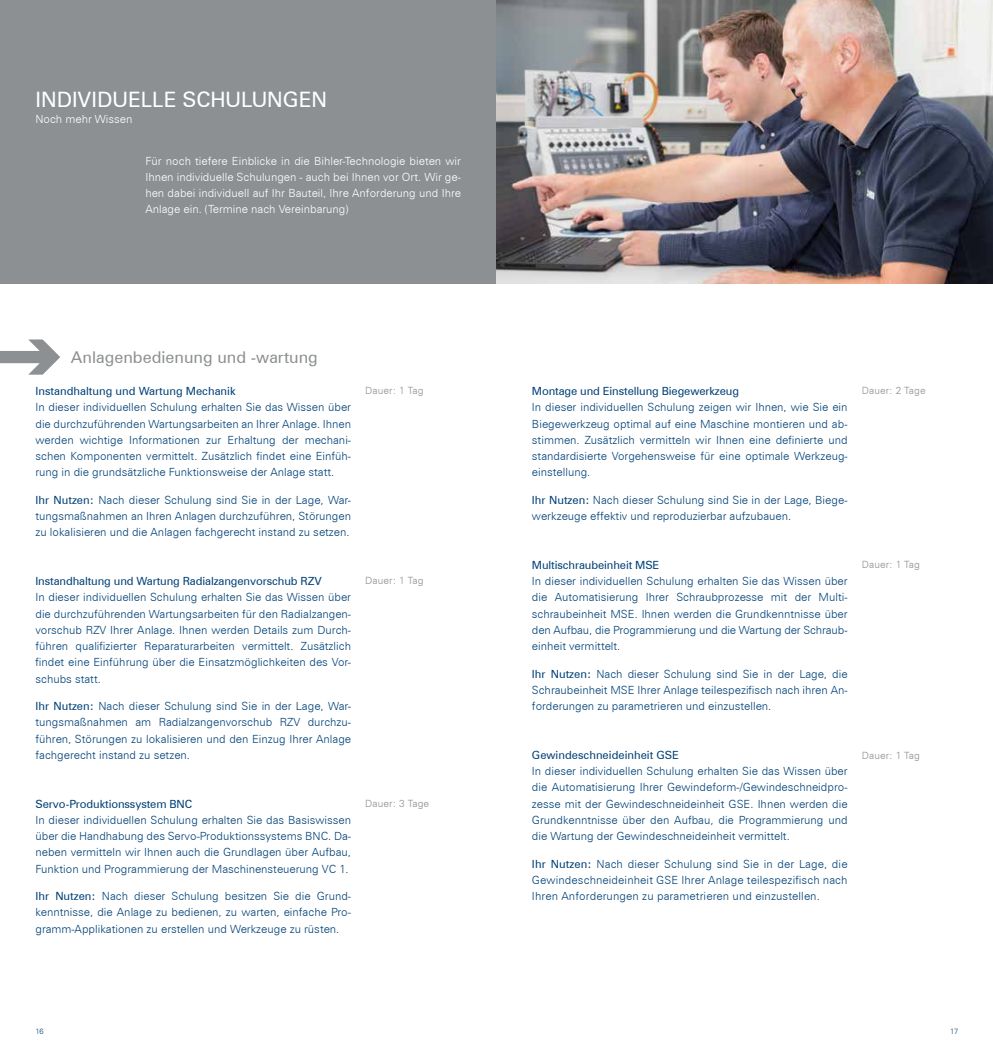
<style>
.page{position:relative;width:993px;height:1053px;background:#fff}
.page>*{position:absolute;margin:0;border:0;box-sizing:border-box;transform-origin:0 0}
.t1{font:21.25px "Zurich BT";color:#fff}
.t2{font:16.25px "Zurich BT";color:#8d9092}
.t3{font:300 11.25px/16.2px "Zurich BT";color:#004177;text-align:justify}
.t4{font:300 11.25px/16.2px "Zurich BT";color:#fff;text-align:justify}
.t5{font:11.25px "Zurich BT";letter-spacing:-.01em;color:#004177}
.t6{font:300 10px "Zurich BT";letter-spacing:.01em;color:#8d9092}
.t7{font:300 7.5px "Zurich BT";color:#004177}
.s1{font-weight:400}
</style>
<div class="page">
<div style="left:0;top:0;width:992px;height:283px;background:#8d9092"></div>
<svg style="left:0;top:339px;width:60px;height:35px"></svg>
<img style="left:496px;top:0;width:496px;height:283px">
<h1 class="t1" style="left:35px;top:86px;width:293px">INDIVIDUELLE SCHULUNGEN</h1>
<p class="t4" style="left:35px;top:111px;width:99px">Noch mehr Wissen</p>
<p class="t4" style="left:145px;top:152px;width:317px">Für noch tiefere Einblicke in die Bihler-Technologie bieten wir Ihnen individuelle Schulungen - auch bei Ihnen vor Ort. Wir ge&shy;hen dabei individuell auf Ihr Bauteil, Ihre Anforderung und Ihre Anlage ein. (Termine nach Vereinbarung)</p>
<h2 class="t2" style="left:71px;top:347px;width:248px">Anlagenbedienung und -wartung</h2>
<p class="t5" style="left:35px;top:384px;width:202px">Instandhaltung und Wartung Mechanik</p>
<p class="t3" style="left:35px;top:399px;width:317px">In dieser individuellen Schulung erhalten Sie das Wissen über die durchzuführenden Wartungsarbeiten an Ihrer Anlage. Ihnen werden wichtige Informationen zur Erhaltung der mechani&shy;schen Komponenten vermittelt. Zusätzlich findet eine Einfüh&shy;rung in die grundsätzliche Funktionsweise der Anlage statt.</p>
<p class="t3" style="left:35px;top:491px;width:317px"><span class="s1">Ihr Nutzen:</span> Nach dieser Schulung sind Sie in der Lage, War&shy;tungsmaßnahmen an Ihren Anlagen durchzuführen, Störungen zu lokalisieren und die Anlagen fachgerecht instand zu setzen.</p>
<p class="t5" style="left:35px;top:574px;width:288px">Instandhaltung und Wartung Radialzangenvorschub RZV</p>
<p class="t3" style="left:35px;top:589px;width:317px">In dieser individuellen Schulung erhalten Sie das Wissen über die durchzuführenden Wartungsarbeiten für den Radialzangen&shy;vorschub RZV Ihrer Anlage. Ihnen werden Details zum Durch&shy;führen qualifizierter Reparaturarbeiten vermittelt. Zusätzlich findet eine Einführung über die Einsatzmöglichkeiten des Vor&shy;schubs statt.</p>
<p class="t3" style="left:35px;top:697px;width:317px"><span class="s1">Ihr Nutzen:</span> Nach dieser Schulung sind Sie in der Lage, War&shy;tungsmaßnahmen am Radialzangenvorschub RZV durchzu&shy;führen, Störungen zu lokalisieren und den Einzug Ihrer Anlage fachgerecht instand zu setzen.</p>
<p class="t5" style="left:35px;top:796px;width:158px">Servo-Produktionssystem BNC</p>
<p class="t3" style="left:35px;top:811px;width:317px">In dieser individuellen Schulung erhalten Sie das Basiswissen über die Handhabung des Servo-Produktionssystems BNC. Da&shy;neben vermitteln wir Ihnen auch die Grundlagen über Aufbau, Funktion und Programmierung der Maschinensteuerung VC 1.</p>
<p class="t3" style="left:35px;top:887px;width:317px"><span class="s1">Ihr Nutzen:</span> Nach dieser Schulung besitzen Sie die Grund&shy;kenntnisse, die Anlage zu bedienen, zu warten, einfache Pro&shy;gramm-Applikationen zu erstellen und Werkzeuge zu rüsten.</p>
<p class="t6" style="left:365px;top:384px;width:60px">Dauer: 1 Tag</p>
<p class="t6" style="left:365px;top:574px;width:60px">Dauer: 1 Tag</p>
<p class="t6" style="left:365px;top:797px;width:65px">Dauer: 3 Tage</p>
<p class="t5" style="left:531px;top:384px;width:208px">Montage und Einstellung Biegewerkzeug</p>
<p class="t3" style="left:531px;top:399px;width:317px">In dieser individuellen Schulung zeigen wir Ihnen, wie Sie ein Biegewerkzeug optimal auf eine Maschine montieren und ab&shy;stimmen. Zusätzlich vermitteln wir Ihnen eine definierte und standardisierte Vorgehensweise für eine optimale Werkzeug&shy;einstellung.</p>
<p class="t3" style="left:531px;top:491px;width:317px"><span class="s1">Ihr Nutzen:</span> Nach dieser Schulung sind Sie in der Lage, Biege&shy;werkzeuge effektiv und reproduzierbar aufzubauen.</p>
<p class="t5" style="left:531px;top:558px;width:129px">Multischraubeinheit MSE</p>
<p class="t3" style="left:531px;top:573px;width:317px">In dieser individuellen Schulung erhalten Sie das Wissen über die Automatisierung Ihrer Schraubprozesse mit der Multi&shy;schraubeinheit MSE. Ihnen werden die Grundkenntnisse über den Aufbau, die Programmierung und die Wartung der Schraub&shy;einheit vermittelt.</p>
<p class="t3" style="left:531px;top:665px;width:317px"><span class="s1">Ihr Nutzen:</span> Nach dieser Schulung sind Sie in der Lage, die Schraubeinheit MSE Ihrer Anlage teilespezifisch nach ihren An&shy;forderungen zu parametrieren und einzustellen.</p>
<p class="t5" style="left:531px;top:748px;width:148px">Gewindeschneideinheit GSE</p>
<p class="t3" style="left:531px;top:762px;width:317px">In dieser individuellen Schulung erhalten Sie das Wissen über die Automatisierung Ihrer Gewindeform-/Gewindeschneidpro&shy;zesse mit der Gewindeschneideinheit GSE. Ihnen werden die Grundkenntnisse über den Aufbau, die Programmierung und die Wartung der Gewindeschneideinheit vermittelt.</p>
<p class="t3" style="left:531px;top:855px;width:317px"><span class="s1">Ihr Nutzen:</span> Nach dieser Schulung sind Sie in der Lage, die Gewindeschneideinheit GSE Ihrer Anlage teilespezifisch nach Ihren Anforderungen zu parametrieren und einzustellen.</p>
<p class="t6" style="left:861px;top:384px;width:65px">Dauer: 2 Tage</p>
<p class="t6" style="left:861px;top:558px;width:60px">Dauer: 1 Tag</p>
<p class="t6" style="left:861px;top:749px;width:60px">Dauer: 1 Tag</p>
<p class="t7" style="left:35px;top:1026px;width:10px">16</p>
<p class="t7" style="left:949px;top:1026px;width:10px">17</p>
</div>
